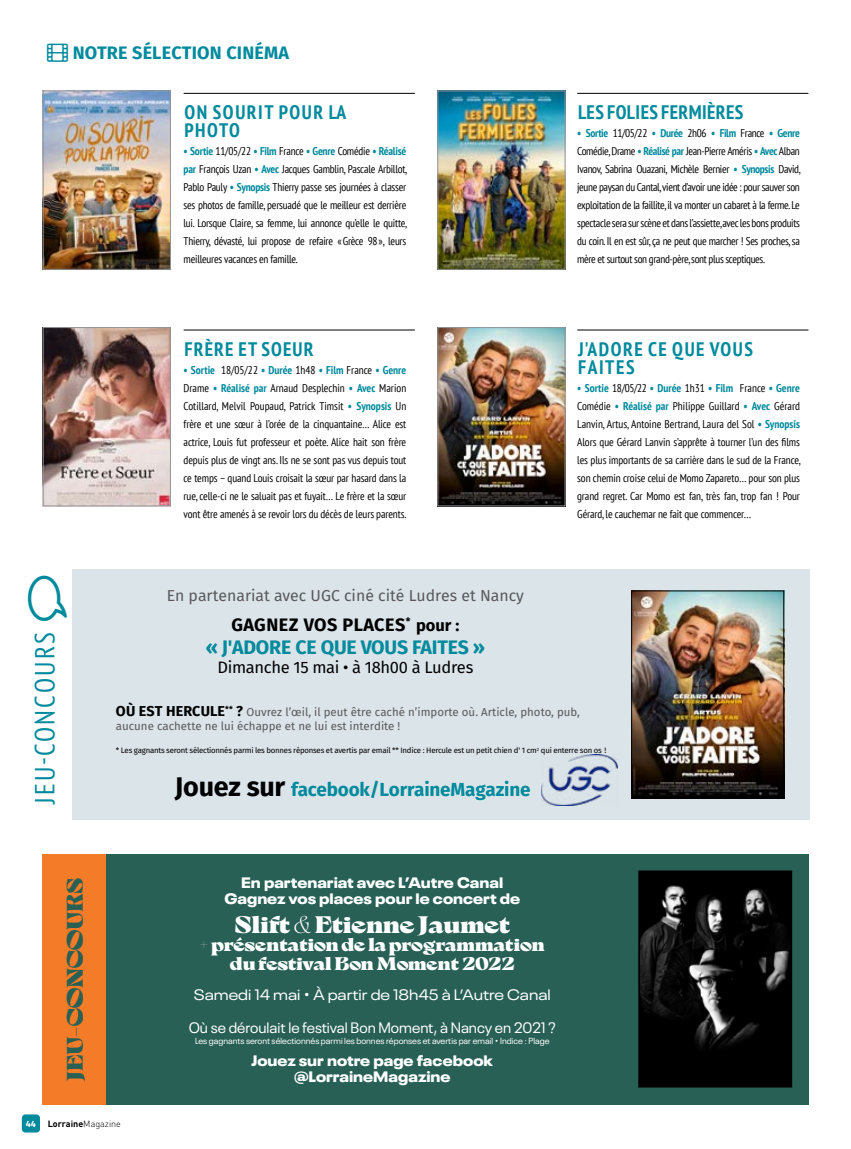
<style>
.page{position:relative;width:851px;height:1149px;background:#fff}
.page>*{position:absolute;margin:0;border:0;box-sizing:border-box;transform-origin:0 0}
.t1{font:condensed 27.45px "PT Sans";letter-spacing:.08em;color:#008a9d}
.t2{font:900 23.85px "Milanesa Serif";color:#fff}
.t3{font:900 22.5px "Milanesa Serif";letter-spacing:-.005em;color:#286055}
.t4{font:700 condensed 19.5px/18px "PT Sans";letter-spacing:.08em;color:#008a9d}
.t5{font:700 19.5px "Fira Sans";letter-spacing:-.01em;color:#008a9d}
.t6{font:700 condensed 19.5px "PT Sans";letter-spacing:.02em;color:#008a9d}
.t7{font:700 condensed 19.5px "PT Sans";letter-spacing:.06em;color:#008a9d}
.t8{font:700 18.9px "Fira Sans";letter-spacing:-.01em;color:#008a9d}
.t9{font:900 18.3px/18.3px "Milanesa Serif";color:#fff;text-align:center}
.t10{font:700 18px "Fira Sans";letter-spacing:.03em;color:#000}
.t11{font:700 18px "Fira Sans";letter-spacing:.01em;color:#008a9d}
.t12{font:16.5px "Fira Sans";letter-spacing:-.02em;color:#000}
.t13{font:15.75px "Fira Sans";color:#58595b}
.t14{font:900 expanded 15px/16.5px "Neue Plak";color:#fff;text-align:center}
.t15{font:15px "Neue Plak";color:#fff}
.t16{font:expanded 15px "Neue Plak";color:#fff}
.t17{font:11.4px/13.8px "Fira Sans";color:#58595b}
.t18{font:condensed 11.25px/18px "PT Sans";letter-spacing:-.02em;color:#000;text-align:justify}
.t19{font:700 9px "DIN Pro";color:#000}
.t20{font:700 9px "Fira Sans";color:#fff}
.t21{font:8.7px "Neue Plak";color:#fff}
.t22{font:7.8px "Fira Sans";letter-spacing:-.03em;color:#000}
.s1{font-weight:700;color:#008a9d}
.s2{font-size:16.5px}
.s3{font-weight:700;font-size:14.4px;color:#000}
.s4{font-size:27px;color:#000}
.s5{font-weight:300}
</style>
<div class="page">
<div style="left:22px;top:1114px;width:18px;height:18px;background:#008a9d;border-radius:4px"></div>
<img style="left:45px;top:93px;width:123px;height:174px">
<div style="left:43px;top:91px;width:127px;height:178px;border:1px solid #939598"></div>
<img style="left:439px;top:93px;width:124px;height:174px">
<div style="left:437px;top:91px;width:128px;height:178px;border:1px solid #939598"></div>
<hr style="left:184px;top:93px;width:231px;height:1px;background:#000">
<hr style="left:577px;top:93px;width:231px;height:1px;background:#000">
<img style="left:45px;top:329px;width:123px;height:175px">
<div style="left:43px;top:327px;width:127px;height:179px;border:1px solid #939598"></div>
<img style="left:439px;top:329px;width:124px;height:175px">
<div style="left:437px;top:327px;width:128px;height:179px;border:1px solid #939598"></div>
<hr style="left:184px;top:329px;width:231px;height:1px;background:#000">
<hr style="left:577px;top:329px;width:231px;height:1px;background:#000">
<div style="left:43px;top:854px;width:63px;height:249px;background:#f47b27"></div>
<div style="left:106px;top:854px;width:702px;height:249px;background:#286055"></div>
<img style="left:641px;top:873px;width:148px;height:211px">
<div style="left:638px;top:870px;width:154px;height:217px;border:2px solid #000"></div>
<div style="left:72px;top:569px;width:738px;height:250px;background:#dbe4e9"></div>
<img style="left:542px;top:754px;width:75px;height:51px">
<img style="left:633px;top:592px;width:149px;height:204px">
<div style="left:631px;top:590px;width:153px;height:208px;border:1px solid #000"></div>
<h3 class="t11" style="left:73px;top:40px;width:218px">NOTRE SÉLECTION CINÉMA</h3>
<h3 class="t4" style="left:184px;top:103px;width:163px">ON SOURIT POUR LA<br>PHOTO</h3>
<p class="t18" style="left:183px;top:142px;width:225px"><span class="s1">• Sortie</span> 11/05/22 <span class="s1">• Film</span> France <span class="s1">• Genre</span> Comédie <span class="s1">• Réalisé par</span> François Uzan <span class="s1">• Avec</span> Jacques Gamblin, Pascale Arbillot, Pablo Pauly <span class="s1">• Synopsis</span> Thierry passe ses journées à classer ses photos de famille, persuadé que le meilleur est derrière lui. Lorsque Claire, sa femme, lui annonce qu’elle le quitte, Thierry, dévasté, lui propose de refaire «Grèce 98», leurs meilleures vacances en famille.</p>
<h3 class="t6" style="left:578px;top:99px;width:167px">LES FOLIES FERMIÈRES</h3>
<p class="t18" style="left:577px;top:124px;width:225px"><span class="s1">• Sortie</span> 11/05/22 <span class="s1">• Durée</span> 2h06 <span class="s1">• Film</span> France <span class="s1">• Genre </span>Comédie, Drame <span class="s1">• Réalisé par</span> Jean-Pierre Améris <span class="s1">• Avec</span> Alban Ivanov, Sabrina Ouazani, Michèle Bernier <span class="s1">• Synopsis</span> David, jeune paysan du Cantal, vient d’avoir une idée : pour sauver son exploitation de la faillite, il va monter un cabaret à la ferme. Le spectacle sera sur scène et dans l’assiette,avec les bons produits du coin. Il en est sûr, ça ne peut que marcher ! Ses proches, sa mère et surtout son grand-père, sont plus sceptiques.</p>
<h1 class="t1" style="left:27px;top:803px;width:173px;rotate:-90deg">JEU-CONCOURS</h1>
<h3 class="t7" style="left:184px;top:336px;width:131px">FRÈRE ET SOEUR</h3>
<p class="t18" style="left:183px;top:360px;width:224px"><span class="s1">• Sortie</span> 18/05/22 <span class="s1">• Durée</span> 1h48 <span class="s1">• Film</span> France <span class="s1">• Genre </span>Drame <span class="s1">• Réalisé par</span> Arnaud Desplechin <span class="s1">• Avec</span> Marion Cotillard, Melvil Poupaud, Patrick Timsit <span class="s1">• Synopsis</span> Un frère et une sœur à l’orée de la cinquantaine… Alice est actrice, Louis fut professeur et poète. Alice hait son frère depuis plus de vingt ans. Ils ne se sont pas vus depuis tout ce temps – quand Louis croisait la sœur par hasard dans la rue, celle-ci ne le saluait pas et fuyait… Le frère et la sœur vont être amenés à se revoir lors du décès de leurs parents.</p>
<h3 class="t13" style="left:167px;top:584px;width:359px">En partenariat avec UGC ciné cité Ludres et Nancy</h3>
<h3 class="t10" style="left:231px;top:612px;width:229px">GAGNEZ VOS PLACES<sup>*</sup> <span class="s2">pour :</span></h3>
<h3 class="t5" style="left:206px;top:633px;width:281px">« J'ADORE CE QUE VOUS FAITES »</h3>
<h3 class="t12" style="left:217px;top:655px;width:257px">Dimanche 15 mai • à 18h00 à Ludres</h3>
<h3 class="t4" style="left:578px;top:339px;width:176px">J'ADORE CE QUE VOUS<br>FAITES</h3>
<p class="t18" style="left:577px;top:378px;width:225px"><span class="s1">• Sortie</span> 18/05/22 <span class="s1">• Durée</span> 1h31 <span class="s1">• Film</span> France <span class="s1">• Genre </span>Comédie <span class="s1">• Réalisé par</span> Philippe Guillard <span class="s1">• Avec</span> Gérard Lanvin, Artus, Antoine Bertrand, Laura del Sol <span class="s1">• Synopsis </span>Alors que Gérard Lanvin s’apprête à tourner l’un des films les plus importants de sa carrière dans le sud de la France, son chemin croise celui de Momo Zapareto… pour son plus grand regret. Car Momo est fan, très fan, trop fan ! Pour Gérard, le cauchemar ne fait que commencer…</p>
<p class="t17" style="left:116px;top:706px;width:465px"><span class="s3">OÙ EST HERCULE</span><sup>**</sup> <span class="s3">?</span> Ouvrez l’œil, il peut être caché n’importe où. Article, photo, pub, aucune cachette ne lui échappe et ne lui est interdite !</p>
<p class="t22" style="left:116px;top:744px;width:492px">* Les gagnants seront sélectionnés parmi les bonnes réponses et avertis par email ** Indice : Hercule est un petit chien d' 1 cm<sup>2</sup> qui enterre son os !</p>
<h3 class="t8" style="left:175px;top:776px;width:357px"><span class="s4">Jouez sur</span> facebook/LorraineMagazine</h3>
<h3 class="t3" style="left:60px;top:1080px;width:205px;rotate:-90deg">JEU-CONCOURS</h3>
<h3 class="t14" style="left:224px;top:872px;width:297px">En partenariat avec L’Autre Canal<br>Gagnez vos places pour le concert de</h3>
<h2 class="t2" style="left:234px;top:908px;width:277px">Slift <span class="s5">&amp;</span> Etienne Jaumet</h2>
<h3 class="t9" style="left:200px;top:934px;width:346px">+ présentation de la programmation du festival Bon Moment 2022</h3>
<h3 class="t16" style="left:194px;top:982px;width:358px">Samedi 14 mai • À partir de 18h45 à L’Autre Canal</h3>
<h3 class="t15" style="left:189px;top:1015px;width:368px">Où se déroulait le festival Bon Moment, à Nancy en 2021 ?</h3>
<p class="t21" style="left:195px;top:1034px;width:356px">Les gagnants seront sélectionnés parmi les bonnes réponses et avertis par email • Indice : Plage</p>
<h3 class="t14" style="left:251px;top:1049px;width:243px">Jouez sur notre page facebook @LorraineMagazine</h3>
<p class="t20" style="left:26px;top:1117px;width:12px">44</p>
<p class="t19" style="left:48px;top:1115px;width:75px">Lorraine<span class="s5">Magazine</span></p>
</div>
